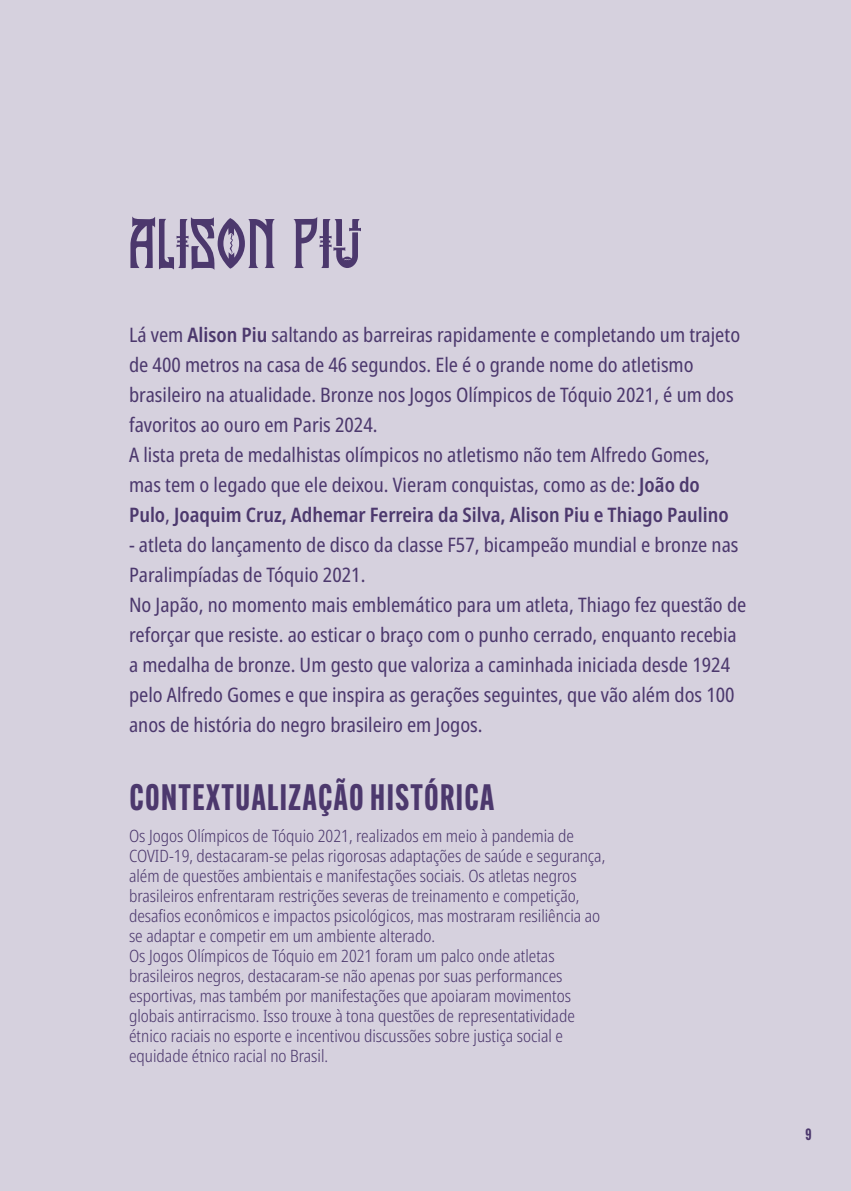
<style>
.page{position:relative;width:851px;height:1191px;background:#fff}
.page>*{position:absolute;margin:0;border:0;box-sizing:border-box;transform-origin:0 0}
.t1{font:70px "Guerreiro Ancestral";letter-spacing:.02em;color:#4c386d}
.t2{font:700 36px "Alternate Gothic Ex Cond ATF";letter-spacing:.04em;color:#4c386d}
.t3{font:condensed 20px/30px "Noto Sans";color:#4c386d}
.t4{font:300 condensed 17px/20px "Noto Sans";color:#4c386d}
.t5{font:700 16px "Alternate Gothic Ex Cond ATF";color:#4c386d}
.s1{font-weight:600}
</style>
<div class="page">
<div style="left:0;top:0;width:850px;height:1191px;background:#d6d1de"></div>
<h1 class="t1" style="left:129px;top:202px;width:234px">ALISON PIU</h1>
<p class="t3" style="left:129px;top:320px;width:612px">Lá vem <span class="s1">Alison Piu</span> saltando as barreiras rapidamente e completando um trajeto de 400 metros na casa de 46 segundos. Ele é o grande nome do atletismo brasileiro na atualidade. Bronze nos Jogos Olímpicos de Tóquio 2021, é um dos favoritos ao ouro em Paris 2024.<br>A lista preta de medalhistas olímpicos no atletismo não tem Alfredo Gomes, mas tem o legado que ele deixou. Vieram conquistas, como as de: <span class="s1">João do Pulo</span>, <span class="s1">Joaquim Cruz, Adhemar Ferreira da Silva, Alison Piu e Thiago Paulino</span></p>
<p class="t3" style="left:129px;top:530px;width:618px">- atleta do lançamento de disco da classe F57, bicampeão mundial e bronze nas Paralimpíadas de Tóquio 2021.<br>No Japão, no momento mais emblemático para um atleta, Thiago fez questão de reforçar que resiste. ao esticar o braço com o punho cerrado, enquanto recebia a medalha de bronze. Um gesto que valoriza a caminhada iniciada desde 1924 pelo Alfredo Gomes e que inspira as gerações seguintes, que vão além dos 100 anos de história do negro brasileiro em Jogos.</p>
<h2 class="t2" style="left:129px;top:774px;width:366px">CONTEXTUALIZAÇÃO HISTÓRICA</h2>
<p class="t4" style="left:129px;top:826px;width:477px">Os Jogos Olímpicos de Tóquio 2021, realizados em meio à pandemia de COVID-19, destacaram-se pelas rigorosas adaptações de saúde e segurança, além de questões ambientais e manifestações sociais. Os atletas negros brasileiros enfrentaram restrições severas de treinamento e competição, desafios econômicos e impactos psicológicos, mas mostraram resiliência ao se adaptar e competir em um ambiente alterado.<br>Os Jogos Olímpicos de Tóquio em 2021 foram um palco onde atletas brasileiros negros, destacaram-se não apenas por suas performances esportivas, mas também por manifestações que apoiaram movimentos globais antirracismo. Isso trouxe à tona questões de representatividade étnico raciais no esporte e incentivou discussões sobre justiça social e equidade étnico racial no Brasil.</p>
<p class="t5" style="left:805px;top:1124px;width:8px">9</p>
</div>
